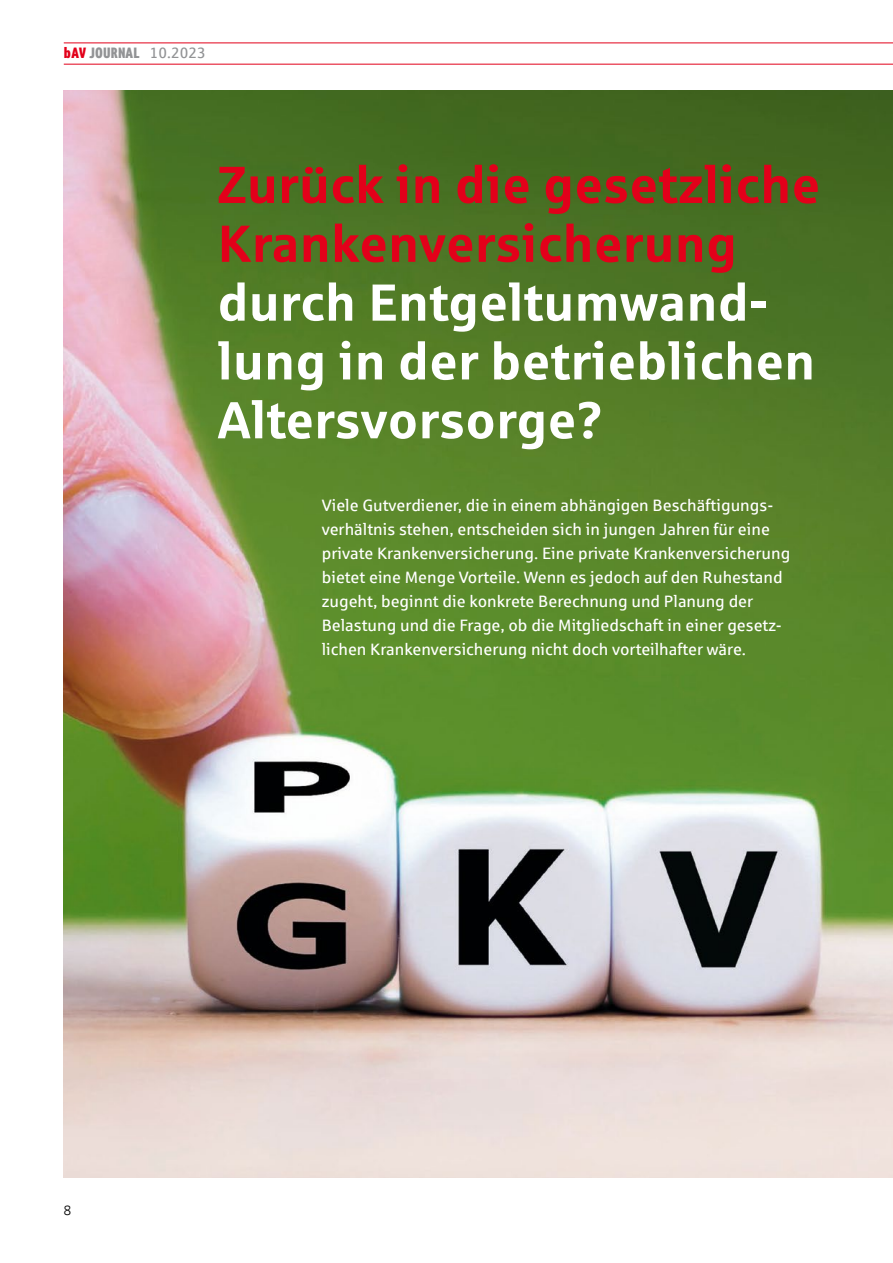
<style>
.page{position:relative;width:893px;height:1263px;background:#fff}
.page>*{position:absolute;margin:0;border:0;box-sizing:border-box;transform-origin:0 0}
.t1{font:700 52.05px/58.8px "Sparkasse Rg";color:#fff}
.t2{font:700 52.05px/58.8px "Sparkasse Rg";color:#e2001a}
.t3{font:16.5px/24px "Sparkasse Rg";color:#fff}
.t4{font:15px "Sparkasse XB Condensed";letter-spacing:.01em;color:#929395}
.t5{font:13.5px "Sparkasse Lt";color:#000}
.s1{color:#e2001a}
.s2{font-family:"Sparkasse Rg"}
</style>
<div class="page">
<hr style="left:64px;top:43px;width:829px;height:1px;background:#e2001a">
<hr style="left:64px;top:64px;width:829px;height:1px;background:#e2001a">
<img style="left:64px;top:90px;width:829px;height:1088px">
<p class="t4" style="left:64px;top:43px;width:143px"><span class="s1">bAV</span> JOURNAL <span class="s2">10.2023</span></p>
<h1 class="t2" style="left:217px;top:153px;width:604px">Zurück in die gesetzliche<br>Krankenversicherung</h1>
<h1 class="t1" style="left:217px;top:271px;width:599px">durch Entgeltumwand&shy;lung in der betrieblichen<br>Altersvorsorge?</h1>
<p class="t3" style="left:322px;top:493px;width:470px">Viele Gutverdiener, die in einem abhängigen Beschäftigungs&shy;verhältnis stehen, entscheiden sich in jungen Jahren für eine private Krankenversicherung. Eine private Krankenversicherung bietet eine Menge Vorteile. Wenn es jedoch auf den Ruhestand zugeht, beginnt die konkrete Berechnung und Planung der Belastung und die Frage, ob die Mitgliedschaft in einer gesetz&shy;lichen Krankenversicherung nicht doch vorteilhafter wäre.</p>
<p class="t5" style="left:64px;top:1202px;width:9px">8</p>
</div>
